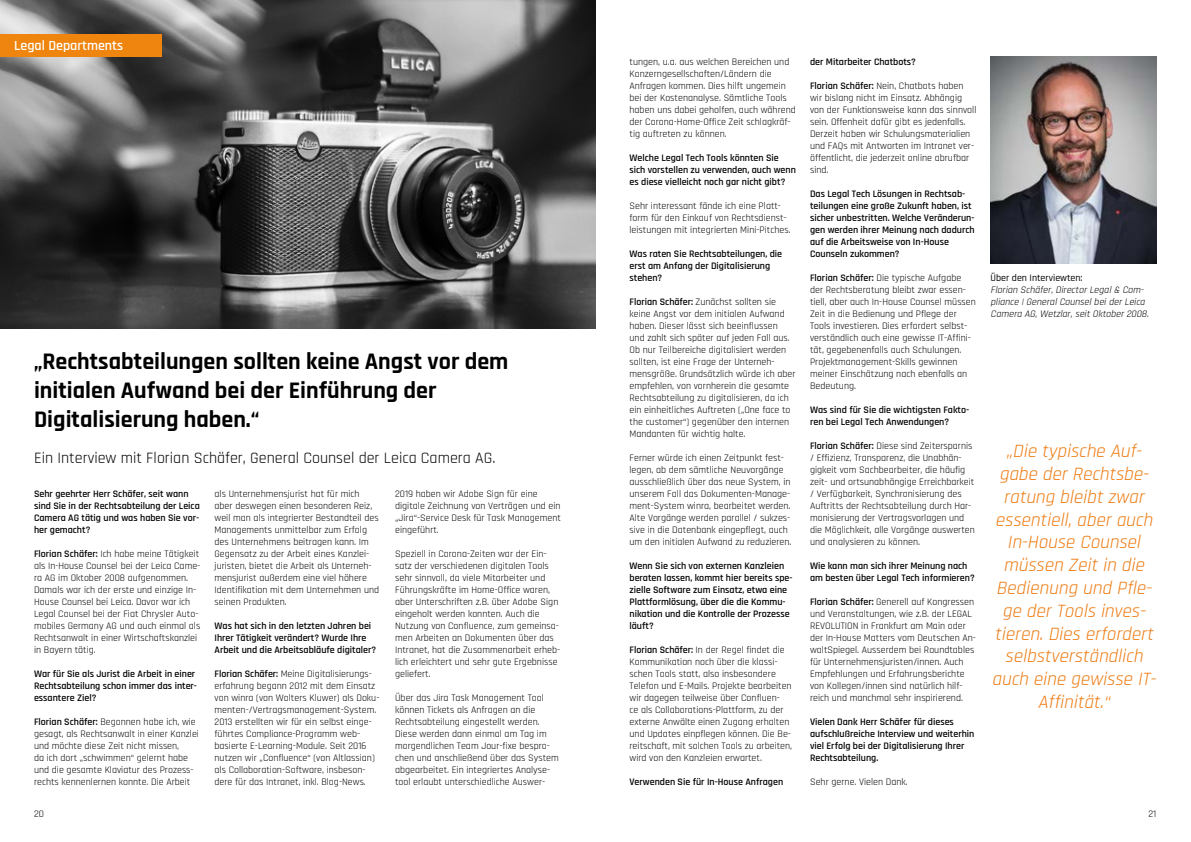
<style>
.page{position:relative;width:1191px;height:842px;background:#fff}
.page>*{position:absolute;margin:0;border:0;box-sizing:border-box;transform-origin:0 0}
.t1{font:700 24px/28.8px "Rajdhani";color:#000}
.t2{font:italic 19px/22.8px "Rajdhani";color:#ee7b11;text-align:center}
.t3{font:16px "Rajdhani";color:#000}
.t4{font:600 14px "Rajdhani";color:#fff}
.t5{font:10px/12px "Rajdhani";color:#000}
.t6{font:600 10px/12px "Rajdhani";color:#000}
.t7{font:italic 10px/12px "Rajdhani";color:#000}
.t8{font:500 10px "Rajdhani";color:#000}
.s1{font-weight:600}
</style>
<div class="page">
<img style="left:0;top:0;width:595px;height:329px">
<div style="left:0;top:34px;width:162px;height:23px;background:#ef850e"></div>
<img style="left:990px;top:57px;width:167px;height:207px">
<h3 class="t4" style="left:14px;top:37px;width:111px">Legal Departments</h3>
<h1 class="t1" style="left:34px;top:347px;width:476px">„Rechtsabteilungen sollten keine Angst vor dem initialen Aufwand bei der Einführung der<br>Digitalisierung haben.“</h1>
<h3 class="t3" style="left:34px;top:448px;width:463px">Ein Interview mit Florian Schäfer, General Counsel der Leica Camera AG.</h3>
<p class="t6" style="left:34px;top:488px;width:167px">Sehr geehrter Herr Schäfer, seit wann sind Sie in der Rechtsabteilung der Leica<br>Camera AG tätig und was haben Sie vor&shy;her gemacht?</p>
<p class="t5" style="left:34px;top:548px;width:168px"><span class="s1">Florian Schäfer:</span> Ich habe meine Tätigkeit als In-House Counsel bei der Leica Came&shy;ra AG im Oktober 2008 aufgenommen.<br>Damals war ich der erste und einzige In-House Counsel bei Leica. Davor war ich Legal Counsel bei der Fiat Chrysler Auto&shy;mobiles Germany AG und auch einmal als Rechtsanwalt in einer Wirtschaftskanzlei in Bayern tätig.</p>
<p class="t6" style="left:34px;top:668px;width:165px">War für Sie als Jurist die Arbeit in einer<br>Rechtsabteilung schon immer das inter&shy;essantere Ziel?</p>
<p class="t5" style="left:34px;top:716px;width:166px"><span class="s1">Florian Schäfer:</span> Begonnen habe ich, wie gesagt, als Rechtsanwalt in einer Kanzlei und möchte diese Zeit nicht missen,<br>da ich dort „schwimmen“ gelernt habe und die gesamte Klaviatur des Prozess&shy;rechts kennenlernen konnte. Die Arbeit</p>
<p class="t5" style="left:34px;top:808px;width:11px">20</p>
<p class="t5" style="left:214px;top:488px;width:166px">als Unternehmensjurist hat für mich aber deswegen einen besonderen Reiz, weil man als integrierter Bestandteil des Managements unmittelbar zum Erfolg des Unternehmens beitragen kann. Im Gegensatz zu der Arbeit eines Kanzlei&shy;juristen, bietet die Arbeit als Unterneh&shy;mensjurist außerdem eine viel höhere Identifikation mit dem Unternehmen und seinen Produkten.</p>
<p class="t6" style="left:214px;top:620px;width:163px">Was hat sich in den letzten Jahren bei<br>Ihrer Tätigkeit verändert? Wurde Ihre<br>Arbeit und die Arbeitsabläufe digitaler?</p>
<p class="t5" style="left:214px;top:668px;width:166px"><span class="s1">Florian Schäfer:</span> Meine Digitalisierungs&shy;erfahrung begann 2012 mit dem Einsatz von winra (von Wolters Kluwer) als Doku&shy;menten-/Vertragsmanagement-System.<br>2013 erstellten wir für ein selbst einge&shy;führtes Compliance-Programm web&shy;basierte E-Learning-Module. Seit 2016 nutzen wir „Confluence“ (von Altlassian) als Collaboration-Software, insbeson&shy;dere für das Intranet, inkl. Blog-News.</p>
<p class="t5" style="left:395px;top:488px;width:167px">2019 haben wir Adobe Sign für eine digitale Zeichnung von Verträgen und ein „Jira“-Service Desk für Task Management eingeführt.</p>
<p class="t5" style="left:395px;top:548px;width:167px">Speziell in Corona-Zeiten war der Ein&shy;satz der verschiedenen digitalen Tools sehr sinnvoll, da viele Mitarbeiter und Führungskräfte im Home-Office waren, aber Unterschriften z.B. über Adobe Sign eingeholt werden konnten. Auch die Nutzung von Confluence, zum gemeinsa&shy;men Arbeiten an Dokumenten über das Intranet, hat die Zusammenarbeit erheb&shy;lich erleichtert und sehr gute Ergebnisse geliefert.</p>
<p class="t5" style="left:395px;top:692px;width:165px">Über das Jira Task Management Tool können Tickets als Anfragen an die Rechtsabteilung eingestellt werden.<br>Diese werden dann einmal am Tag im morgendlichen Team Jour-fixe bespro&shy;chen und anschließend über das System abgearbeitet. Ein integriertes Analyse&shy;tool erlaubt unterschiedliche Auswer-</p>
<p class="t5" style="left:629px;top:56px;width:168px">tungen, u.a. aus welchen Bereichen und Konzerngesellschaften/Ländern die Anfragen kommen. Dies hilft ungemein bei der Kostenanalyse. Sämtliche Tools haben uns dabei geholfen, auch während der Corona-Home-Office Zeit schlagkräf&shy;tig auftreten zu können.</p>
<p class="t6" style="left:629px;top:152px;width:168px">Welche Legal Tech Tools könnten Sie sich vorstellen zu verwenden, auch wenn es diese vielleicht noch gar nicht gibt?</p>
<p class="t5" style="left:629px;top:200px;width:163px">Sehr interessant fände ich eine Platt&shy;form für den Einkauf von Rechtsdienst&shy;leistungen mit integrierten Mini-Pitches.</p>
<p class="t6" style="left:629px;top:248px;width:154px">Was raten Sie Rechtsabteilungen, die erst am Anfang der Digitalisierung stehen?</p>
<p class="t5" style="left:629px;top:296px;width:168px"><span class="s1">Florian Schäfer:</span> Zunächst sollten sie keine Angst vor dem initialen Aufwand haben. Dieser lässt sich beeinflussen<br>und zahlt sich später auf jeden Fall aus.<br>Ob nur Teilbereiche digitalisiert werden sollten, ist eine Frage der Unterneh&shy;mensgröße. Grundsätzlich würde ich aber empfehlen, von vornherein die gesamte Rechtsabteilung zu digitalisieren, da ich ein einheitliches Auftreten („One face to the customer“) gegenüber den internen Mandanten für wichtig halte.</p>
<p class="t5" style="left:629px;top:452px;width:163px">Ferner würde ich einen Zeitpunkt fest&shy;legen, ab dem sämtliche Neuvorgänge ausschließlich über das neue System, in unserem Fall das Dokumenten-Manage&shy;ment-System winra, bearbeitet werden.<br>Alte Vorgänge werden parallel / sukzes&shy;sive in die Datenbank eingepflegt, auch um den initialen Aufwand zu reduzieren.</p>
<p class="t6" style="left:629px;top:560px;width:165px">Wenn Sie sich von externen Kanzleien beraten lassen, kommt hier bereits spe&shy;zielle Software zum Einsatz, etwa eine Plattformlösung, über die die Kommu&shy;nikation und die Kontrolle der Prozesse läuft?</p>
<p class="t5" style="left:629px;top:644px;width:164px"><span class="s1">Florian Schäfer:</span> In der Regel findet die Kommunikation noch über die klassi&shy;schen Tools statt, also insbesondere Telefon und E-Mails. Projekte bearbeiten wir dagegen teilweise über Confluen-<br>ce als Collaborations-Plattform, zu der externe Anwälte einen Zugang erhalten und Updates einpflegen können. Die Be&shy;reitschaft, mit solchen Tools zu arbeiten, wird von den Kanzleien erwartet.</p>
<p class="t6" style="left:629px;top:776px;width:155px">Verwenden Sie für In-House Anfragen</p>
<p class="t6" style="left:810px;top:56px;width:107px">der Mitarbeiter Chatbots?</p>
<p class="t5" style="left:810px;top:80px;width:168px"><span class="s1">Florian Schäfer:</span> Nein, Chatbots haben wir bislang nicht im Einsatz. Abhängig von der Funktionsweise kann das sinnvoll sein. Offenheit dafür gibt es jedenfalls.<br>Derzeit haben wir Schulungsmaterialien und FAQs mit Antworten im Intranet ver&shy;öffentlicht, die jederzeit online abrufbar sind.</p>
<p class="t6" style="left:810px;top:188px;width:166px">Das Legal Tech Lösungen in Rechtsab&shy;teilungen eine große Zukunft haben, ist sicher unbestritten. Welche Veränderun&shy;gen werden ihrer Meinung nach dadurch auf die Arbeitsweise von In-House Counseln zukommen?</p>
<p class="t5" style="left:810px;top:272px;width:167px"><span class="s1">Florian Schäfer:</span> Die typische Aufgabe der Rechtsberatung bleibt zwar essen&shy;tiell, aber auch In-House Counsel müssen Zeit in die Bedienung und Pflege der Tools investieren. Dies erfordert selbst&shy;verständlich auch eine gewisse IT-Affini&shy;tät, gegebenenfalls auch Schulungen.<br>Projektmanagement-Skills gewinnen meiner Einschätzung nach ebenfalls an Bedeutung.</p>
<p class="t6" style="left:810px;top:404px;width:161px">Was sind für Sie die wichtigsten Fakto&shy;ren bei Legal Tech Anwendungen?</p>
<p class="t5" style="left:810px;top:440px;width:166px"><span class="s1">Florian Schäfer:</span> Diese sind Zeitersparnis / Effizienz, Transparenz, die Unabhän&shy;gigkeit vom Sachbearbeiter, die häufig zeit- und ortsunabhängige Erreichbarkeit / Verfügbarkeit, Synchronisierung des Auftritts der Rechtsabteilung durch Har&shy;monisierung der Vertragsvorlagen und die Möglichkeit, alle Vorgänge auswerten und analysieren zu können.</p>
<p class="t6" style="left:810px;top:560px;width:166px">Wie kann man sich ihrer Meinung nach am besten über Legal Tech informieren?</p>
<p class="t5" style="left:810px;top:596px;width:167px"><span class="s1">Florian Schäfer:</span> Generell auf Kongressen und Veranstaltungen, wie z.B. der LEGAL REVOLUTION in Frankfurt am Main oder der In-House Matters vom Deutschen An&shy;waltSpiegel. Ausserdem bei Roundtables für Unternehmensjuristen/innen. Auch Empfehlungen und Erfahrungsberichte von Kollegen/innen sind natürlich hilf&shy;reich und manchmal sehr inspirierend.</p>
<p class="t6" style="left:810px;top:716px;width:166px">Vielen Dank Herr Schäfer für dieses aufschlußreiche Interview und weiterhin viel Erfolg bei der Digitalisierung Ihrer Rechtsabteilung.</p>
<p class="t5" style="left:810px;top:776px;width:99px">Sehr gerne. Vielen Dank.</p>
<p class="t8" style="left:990px;top:272px;width:93px">Über den Interviewten:</p>
<p class="t7" style="left:990px;top:285px;width:162px">Florian Schäfer,DirectorLegal&amp; Com&shy;pliance |GeneralCounselbeiderLeica<br>Camera AG,Wetzlar,seitOktober2008.</p>
<h2 class="t2" style="left:992px;top:440px;width:169px">„Die typische Auf&shy;gabe derRechtsbe&shy;ratung bleibtzwar essentiell,aberauch<br>In-House Counsel müssen Zeitin die<br>Bedienung und Pfle&shy;ge derTools inves&shy;tieren.Dies erfordert selbstverständlich auch eine gewisse IT-<br>Affinität.“</h2>
<p class="t5" style="left:1148px;top:808px;width:9px">21</p>
</div>
